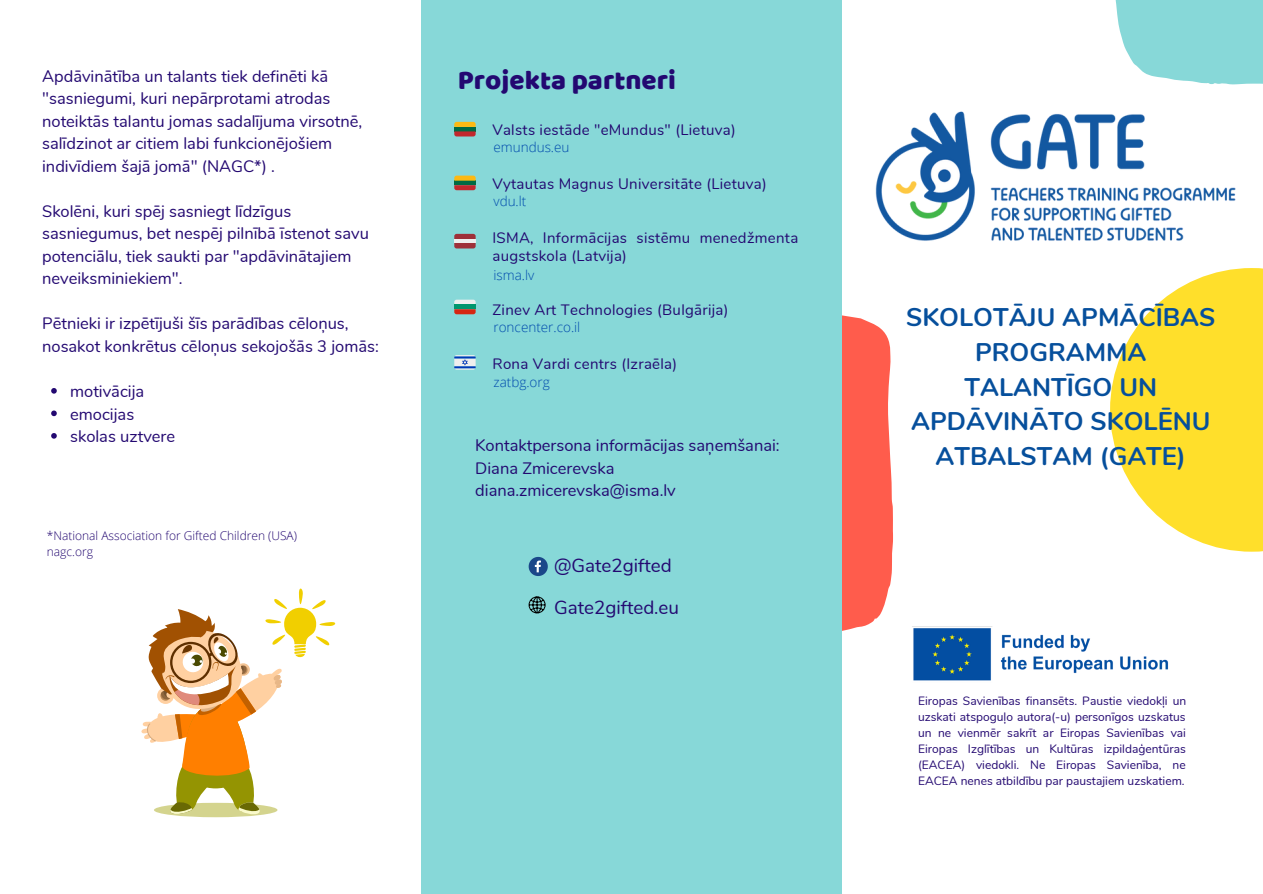
<style>
.page{position:relative;width:1263px;height:894px;background:#fff}
.page>*{position:absolute;margin:0;border:0;box-sizing:border-box;transform-origin:0 0}
.t1{font:27.75px "Baloo";color:#230871}
.t2{font:700 25.5px/34.8px "Nunito";color:#064f9c;text-align:center}
.t3{font:18.9px "Nunito";color:#230871}
.t4{font:16.5px/22.5px "Nunito";color:#230871}
.t5{font:15px/18px "Nunito";letter-spacing:.02em;color:#230871}
.t6{font:300 13.5px "Open Sans";color:#004aad}
.t7{font:12px/16px "Nunito";color:#230871;text-align:justify}
.t8{font:300 12px/16px "Open Sans";color:#230871}
</style>
<div class="page">
<svg style="left:842px;top:315px;width:51px;height:316px;background:#ff6c5e"></svg>
<svg style="left:1115px;top:0;width:148px;height:84px;background:#91dbdb"></svg>
<div style="left:422px;top:0;width:420px;height:893px;background:#87d8d8"></div>
<svg style="left:454px;top:234px;width:22px;height:14px"></svg>
<hr style="left:454px;top:239px;width:22px;height:4px;background:#eee">
<svg style="left:454px;top:122px;width:22px;height:14px"></svg>
<svg style="left:454px;top:299px;width:22px;height:15px"></svg>
<div style="left:454px;top:304px;width:22px;height:5px;background:#00966e"></div>
<svg style="left:454px;top:355px;width:22px;height:14px"></svg>
<svg style="left:454px;top:175px;width:22px;height:15px"></svg>
<svg style="left:529px;top:596px;width:16px;height:17px"></svg>
<svg style="left:529px;top:556px;width:19px;height:20px"></svg>
<img style="left:912px;top:626px;width:256px;height:55px">
<svg style="left:154px;top:802px;width:123px;height:15px"></svg>
<svg style="left:141px;top:588px;width:195px;height:228px"></svg>
<svg style="left:1110px;top:268px;width:153px;height:283px"></svg>
<img style="left:875px;top:82px;width:376px;height:159px">
<svg style="left:51px;top:388px;width:6px;height:5px"></svg>
<svg style="left:51px;top:410px;width:6px;height:6px"></svg>
<svg style="left:51px;top:433px;width:6px;height:5px"></svg>
<p class="t4" style="left:42px;top:65px;width:321px">Apdāvinātība un talants tiek definēti kā "sasniegumi, kuri nepārprotami atrodas noteiktās talantu jomas sadalījuma virsotnē, salīdzinot ar citiem labi funkcionējošiem indivīdiem šajā jomā" (NAGC*) .</p>
<p class="t4" style="left:42px;top:200px;width:328px">Skolēni, kuri spēj sasniegt līdzīgus sasniegumus, bet nespēj pilnībā īstenot savu potenciālu, tiek saukti par "apdāvinātajiem neveiksminiekiem".</p>
<p class="t4" style="left:42px;top:313px;width:338px">Pētnieki ir izpētījuši šīs parādības cēloņus, nosakot konkrētus cēloņus sekojošās 3 jomās:</p>
<p class="t4" style="left:70px;top:380px;width:106px">motivācija emocijas skolas uztvere</p>
<p class="t8" style="left:47px;top:527px;width:252px">*National Association for Gifted Children (USA) nagc.org</p>
<h1 class="t1" style="left:458px;top:63px;width:220px">Projekta partneri</h1>
<p class="t5" style="left:492px;top:120px;width:245px">Valsts iestāde "eMundus" (Lietuva)</p>
<p class="t6" style="left:493px;top:137px;width:77px">emundus.eu</p>
<p class="t5" style="left:492px;top:174px;width:276px">Vytautas Magnus Universitāte (Lietuva)</p>
<p class="t5" style="left:492px;top:228px;width:307px">ISMA, Informācijas sistēmu menedžmenta augstskola (Latvija)</p>
<p class="t6" style="left:493px;top:192px;width:34px">vdu.lt</p>
<p class="t6" style="left:493px;top:266px;width:42px">isma.lv</p>
<p class="t5" style="left:492px;top:300px;width:238px">Zinev Art Technologies (Bulgārija)</p>
<p class="t6" style="left:493px;top:318px;width:88px">roncenter.co.il</p>
<p class="t5" style="left:492px;top:354px;width:186px">Rona Vardi centrs (Izraēla)</p>
<p class="t6" style="left:493px;top:372px;width:58px">zatbg.org</p>
<p class="t4" style="left:475px;top:434px;width:306px">Kontaktpersona informācijas saņemšanai:<br>Diana Zmicerevska diana.zmicerevska@isma.lv</p>
<p class="t3" style="left:554px;top:553px;width:119px">@Gate2gifted</p>
<p class="t3" style="left:554px;top:595px;width:126px">Gate2gifted.eu</p>
<h2 class="t2" style="left:906px;top:300px;width:311px">SKOLOTĀJU APMĀCĪBAS<br>PROGRAMMA<br>TALANTĪGO UN<br>APDĀVINĀTO SKOLĒNU<br>ATBALSTAM (GATE)</h2>
<p class="t7" style="left:918px;top:693px;width:270px">Eiropas Savienības finansēts. Paustie viedokļi un uzskati atspoguļo autora(-u) personīgos uzskatus un ne vienmēr sakrīt ar Eiropas Savienības vai Eiropas Izglītības un Kultūras izpildaģentūras (EACEA) viedokli. Ne Eiropas Savienība, ne EACEA nenes atbildību par paustajiem uzskatiem.</p>
</div>
